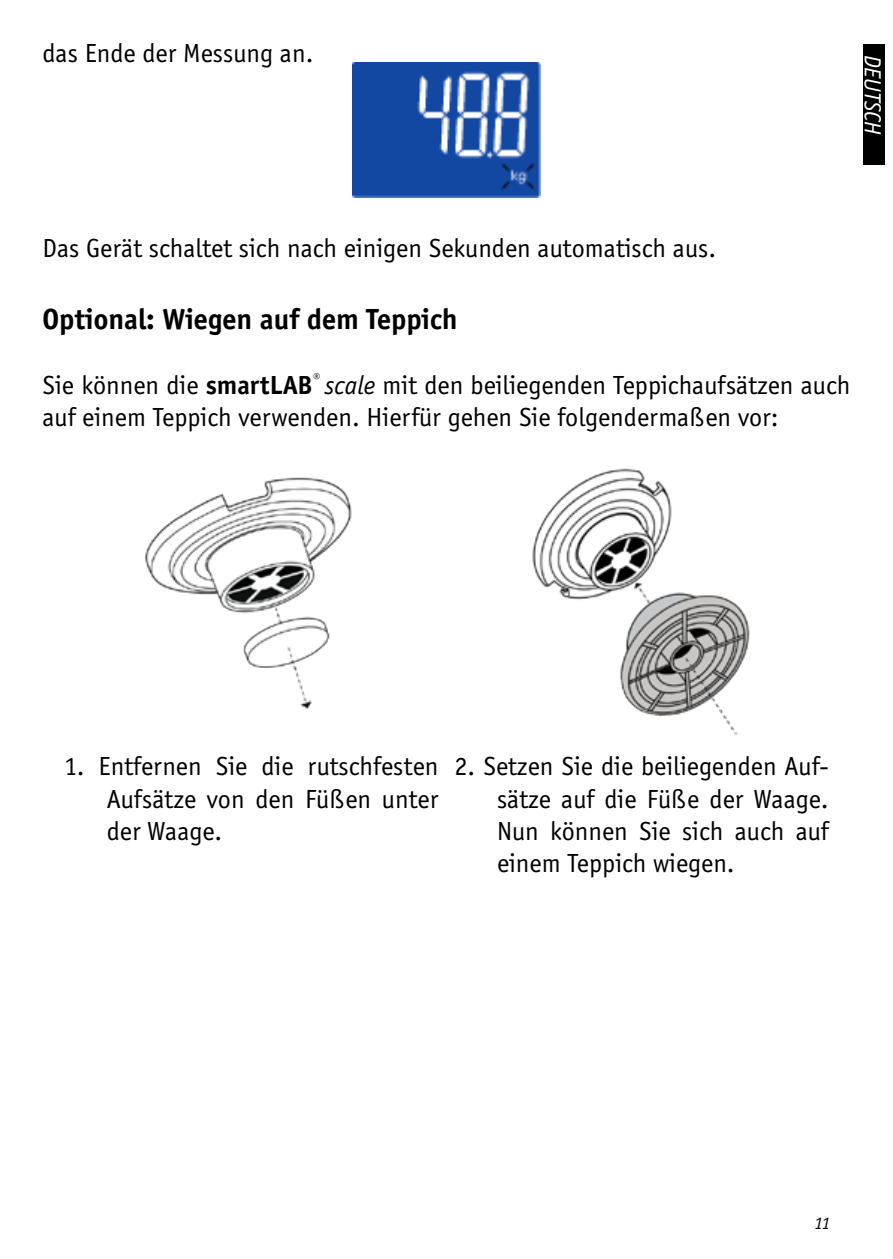
<style>
.page{position:relative;width:893px;height:1259px;background:#fff}
.page>*{position:absolute;margin:0;border:0;box-sizing:border-box;transform-origin:0 0}
.t1{font:700 30px "Officina Sans";color:#000}
.t2{font:27px/32.4px "Officina Sans";color:#000;text-align:justify}
.t3{font:italic 24px "Officina Sans";color:#fff}
.t4{font:italic 18px "Officina Sans";color:#000}
.s1{font-weight:700}
.s2{font-style:italic}
</style>
<div class="page">
<div style="left:863px;top:44px;width:21px;height:121px;background:#000"></div>
<img style="left:352px;top:62px;width:189px;height:136px">
<img style="left:145px;top:477px;width:207px;height:232px">
<img style="left:532px;top:468px;width:218px;height:268px">
<p class="t2" style="left:43px;top:37px;width:272px">das Ende der Messung an.</p>
<p class="t3" style="left:886px;top:55px;width:81px;rotate:90deg">DEUTSCH</p>
<p class="t2" style="left:43px;top:232px;width:675px">Das Gerät schaltet sich nach einigen Sekunden automatisch aus.</p>
<p class="t1" style="left:43px;top:301px;width:416px">Optional: Wiegen auf dem Teppich</p>
<p class="t2" style="left:43px;top:369px;width:809px">Sie können die <span class="s1">smartLAB</span><sup>®</sup> <span class="s2">scale</span> mit den beiliegenden Teppichaufsätzen auch auf einem Teppich verwenden. Hierfür gehen Sie folgendermaßen vor:</p>
<p class="t2" style="left:107px;top:750px;width:333px;text-indent:-43px">1. Entfernen Sie die rutschfesten Aufsätze von den Füßen unter der Waage.</p>
<p class="t2" style="left:497px;top:750px;width:333px;text-indent:-43px">2. Setzen Sie die beiliegenden Auf&shy;sätze auf die Füße der Waage.<br>Nun können Sie sich auch auf einem Teppich wiegen.</p>
<p class="t4" style="left:814px;top:1213px;width:18px">11</p>
</div>
